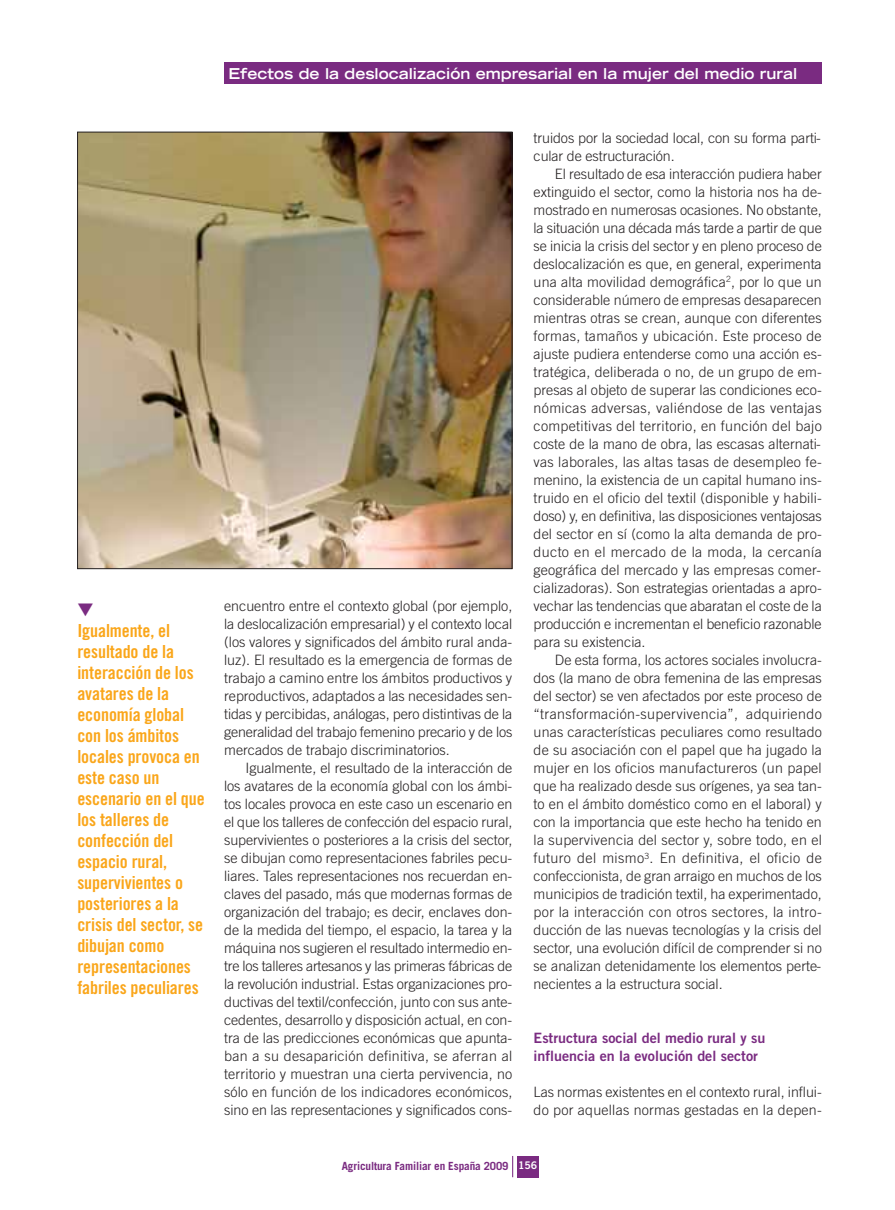
<style>
.page{position:relative;width:895px;height:1210px;background:#fff}
.page>*{position:absolute;margin:0;border:0;box-sizing:border-box;transform-origin:0 0}
.t1{font:18px/21px "Trade Gothic Bold Cond Twenty";letter-spacing:-.005em;color:#faa61a}
.t2{font:700 expanded 15px "Trade Gothic LH";color:#fff}
.t3{font:300 14.25px/18px "Trade Gothic";color:#231f20;text-align:justify}
.t4{font:14.25px/18px "Trade Gothic Bold Two";color:#7a2b81}
.t5{font:700 11.25px "Trade Gothic";letter-spacing:-.01em;color:#7a2b81}
.s1{font-family:"Trade Gothic Bold Two";font-weight:400;font-size:10.5px;color:#fff}
</style>
<div class="page">
<div style="left:224px;top:63px;width:597px;height:21px;background:#7a2b81"></div>
<div style="left:517px;top:1155px;width:21px;height:22px;background:#7a2b81"></div>
<svg style="left:512px;top:1156px;width:1px;height:21px"></svg>
<img style="left:79px;top:134px;width:431px;height:432px">
<p class="t1" style="left:77px;top:621px;width:129px">Igualmente, el resultado de la interacción de los avatares de la economía global con los ámbitos locales provoca en este caso un escenario en el que los talleres de confección del espacio rural, supervivientes o posteriores a la crisis del sector, se dibujan como representaciones fabriles peculiares</p>
<p class="t2" style="left:228px;top:68px;width:570px">Efectos de la deslocalización empresarial en la mujer del medio rural</p>
<p class="t3" style="left:224px;top:598px;width:290px">encuentro entre el contexto global (por ejemplo, la deslocalización empresarial) y el contexto local (los valores y significados del ámbito rural anda&shy;luz). El resultado es la emergencia de formas de trabajo a camino entre los ámbitos productivos y reproductivos, adaptados a las necesidades sen&shy;tidas y percibidas, análogas, pero distintivas de la generalidad del trabajo femenino precario y de los mercados de trabajo discriminatorios.</p>
<p class="t3" style="left:224px;top:760px;width:290px;text-indent:21px">Igualmente, el resultado de la interacción de los avatares de la economía global con los ámbi&shy;tos locales provoca en este caso un escenario en el que los talleres de confección del espacio rural, supervivientes o posteriores a la crisis del sector, se dibujan como representaciones fabriles pecu&shy;liares. Tales representaciones nos recuerdan en&shy;claves del pasado, más que modernas formas de organización del trabajo; es decir, enclaves don&shy;de la medida del tiempo, el espacio, la tarea y la máquina nos sugieren el resultado intermedio en&shy;tre los talleres artesanos y las primeras fábricas de la revolución industrial. Estas organizaciones pro&shy;ductivas del textil/confección, junto con sus ante&shy;cedentes, desarrollo y disposición actual, en con&shy;tra de las predicciones económicas que apunta&shy;ban a su desaparición definitiva, se aferran al territorio y muestran una cierta pervivencia, no sólo en función de los indicadores económicos, sino en las representaciones y significados cons-</p>
<p class="t3" style="left:533px;top:130px;width:289px">truidos por la sociedad local, con su forma parti&shy;cular de estructuración.</p>
<p class="t3" style="left:533px;top:166px;width:290px;text-indent:21px">El resultado de esa interacción pudiera haber extinguido el sector, como la historia nos ha de&shy;mostrado en numerosas ocasiones. No obstante, la situación una década más tarde a partir de que se inicia la crisis del sector y en pleno proceso de deslocalización es que, en general, experimenta una alta movilidad demográfica<sup>2</sup>, por lo que un considerable número de empresas desaparecen mientras otras se crean, aunque con diferentes formas, tamaños y ubicación. Este proceso de ajuste pudiera entenderse como una acción es&shy;tratégica, deliberada o no, de un grupo de em&shy;presas al objeto de superar las condiciones eco&shy;nómicas adversas, valiéndose de las ventajas competitivas del territorio, en función del bajo coste de la mano de obra, las escasas alternati&shy;vas laborales, las altas tasas de desempleo fe&shy;menino, la existencia de un capital humano ins&shy;truido en el oficio del textil (disponible y habili&shy;doso) y, en definitiva, las disposiciones ventajosas del sector en sí (como la alta demanda de pro&shy;ducto en el mercado de la moda, la cercanía geográfica del mercado y las empresas comer&shy;cializadoras). Son estrategias orientadas a apro&shy;vechar las tendencias que abaratan el coste de la producción e incrementan el beneficio razonable para su existencia.</p>
<p class="t3" style="left:533px;top:652px;width:290px;text-indent:21px">De esta forma, los actores sociales involucra&shy;dos (la mano de obra femenina de las empresas del sector) se ven afectados por este proceso de “transformación-supervivencia”, adquiriendo unas características peculiares como resultado de su asociación con el papel que ha jugado la mujer en los oficios manufactureros (un papel que ha realizado desde sus orígenes, ya sea tan&shy;to en el ámbito doméstico como en el laboral) y con la importancia que este hecho ha tenido en la supervivencia del sector y, sobre todo, en el futuro del mismo<sup>3</sup>. En definitiva, el oficio de confeccionista, de gran arraigo en muchos de los municipios de tradición textil, ha experimentado, por la interacción con otros sectores, la intro&shy;ducción de las nuevas tecnologías y la crisis del sector, una evolución difícil de comprender si no se analizan detenidamente los elementos perte&shy;necientes a la estructura social.</p>
<p class="t4" style="left:533px;top:1030px;width:233px">Estructura social del medio rural y su influencia en la evolución del sector</p>
<p class="t3" style="left:533px;top:1084px;width:290px">Las normas existentes en el contexto rural, influi&shy;do por aquellas normas gestadas en la depen-</p>
<p class="t5" style="left:342px;top:1161px;width:197px">Agricultura Familiar en España 2009 <span class="s1">156</span></p>
</div>
